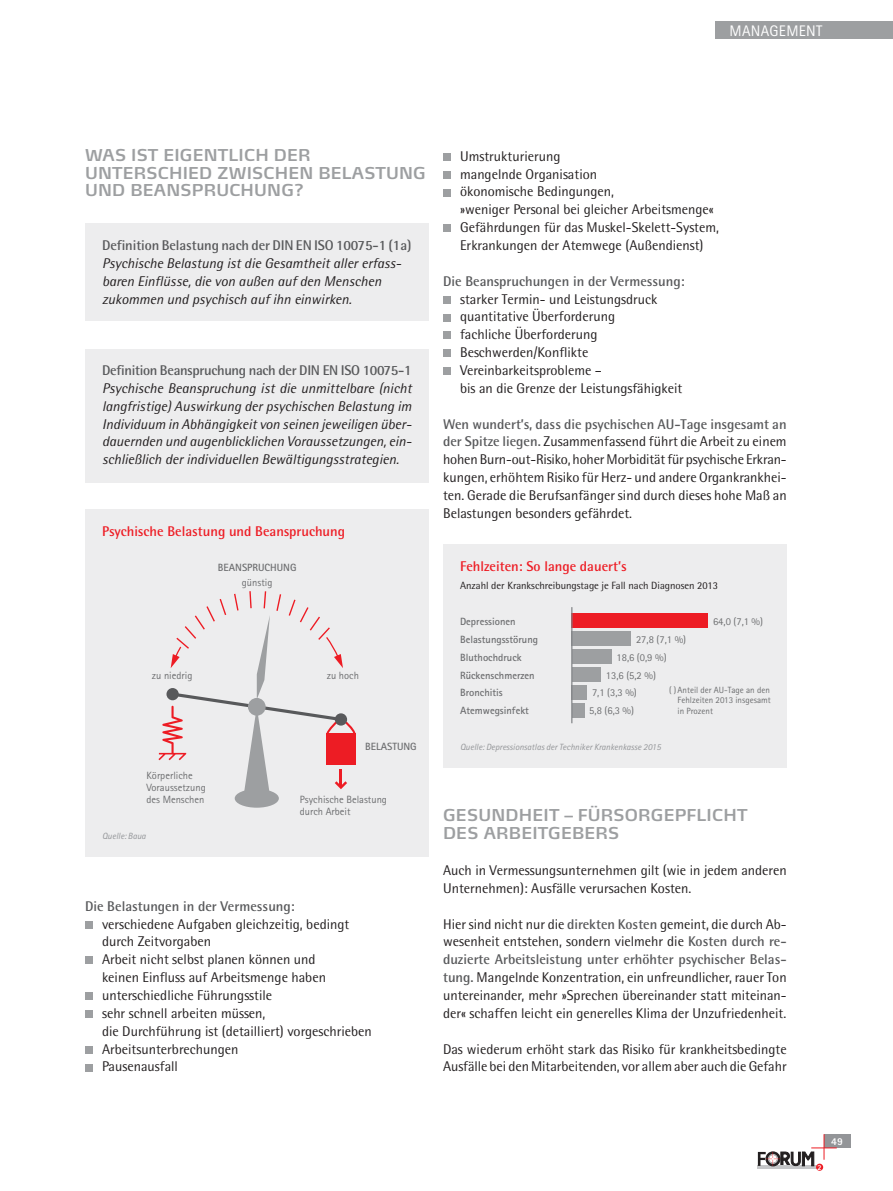
<style>
.page{position:relative;width:893px;height:1191px;background:#fff}
.page>*{position:absolute;margin:0;border:0;box-sizing:border-box;transform-origin:0 0}
.t1{font:600 16.2px/17.9px "Max";letter-spacing:.01em;color:#9d9fa1}
.t2{font:15.3px "Rotis Sans Serif";letter-spacing:.02em;color:#fff}
.t3{font:14.1px/17.9px "Rotis Semi Sans";color:#231f20}
.t4{font:italic 14.1px/17.9px "Rotis Semi Sans";color:#231f20}
.t5{font:700 14.1px "Rotis Semi Sans";letter-spacing:-.005em;color:#58595b}
.t6{font:700 14.1px "Rotis Semi Sans";color:#ed1c24}
.t7{font:10.5px/12px "Rotis Sans Serif";color:#6d6e70}
.t8{font:700 10.5px/17.9px "Rotis Sans Serif";color:#6d6e70}
.t9{font:10.5px "Rotis Semi Sans";color:#231f20}
.t10{font:800 10.5px "Rotis Sans Serif";color:#fff}
.t11{font:italic 9px "Rotis Sans Serif";color:#939598}
.t12{font:9px/10.5px "Rotis Sans Serif";color:#6d6e70;text-align:justify}
.t13{font:800 7.5px "Rotis Sans Serif";color:#fff}
.s1{font-weight:700;color:#58595b}
</style>
<div class="page">
<div style="left:824px;top:1134px;width:26px;height:14px;background:#939598"></div>
<hr style="left:758px;top:1165px;width:60px;height:3px;background:#c5c6c8">
<div style="left:816px;top:1163px;width:7px;height:7px;background:#ed1c24;border-radius:50%"></div>
<svg style="left:758px;top:1134px;width:79px;height:32px"></svg>
<div style="left:715px;top:21px;width:178px;height:18px;background:#9d9fa1"></div>
<div style="left:85px;top:223px;width:344px;height:98px;background:#ededee"></div>
<div style="left:85px;top:349px;width:344px;height:133px;background:#ededee"></div>
<div style="left:85px;top:921px;width:8px;height:7px;background:#9d9fa1"></div>
<div style="left:85px;top:956px;width:8px;height:8px;background:#9d9fa1"></div>
<div style="left:85px;top:992px;width:8px;height:8px;background:#9d9fa1"></div>
<div style="left:85px;top:1010px;width:8px;height:7px;background:#9d9fa1"></div>
<div style="left:85px;top:1045px;width:8px;height:8px;background:#9d9fa1"></div>
<div style="left:85px;top:1063px;width:8px;height:8px;background:#9d9fa1"></div>
<div style="left:85px;top:509px;width:344px;height:348px;background:#ededee"></div>
<div style="left:443px;top:153px;width:8px;height:8px;background:#9d9fa1"></div>
<div style="left:443px;top:171px;width:8px;height:7px;background:#9d9fa1"></div>
<div style="left:443px;top:189px;width:8px;height:7px;background:#9d9fa1"></div>
<div style="left:443px;top:224px;width:8px;height:8px;background:#9d9fa1"></div>
<div style="left:443px;top:296px;width:8px;height:7px;background:#9d9fa1"></div>
<div style="left:443px;top:314px;width:8px;height:7px;background:#9d9fa1"></div>
<div style="left:443px;top:331px;width:8px;height:8px;background:#9d9fa1"></div>
<div style="left:443px;top:349px;width:8px;height:8px;background:#9d9fa1"></div>
<div style="left:443px;top:367px;width:8px;height:8px;background:#9d9fa1"></div>
<div style="left:443px;top:544px;width:344px;height:224px;background:#ededee"></div>
<div style="left:572px;top:613px;width:136px;height:15px;background:#ed1c24"></div>
<div style="left:572px;top:631px;width:59px;height:15px;background:#9d9fa1"></div>
<div style="left:572px;top:649px;width:39px;height:14px;background:#9d9fa1"></div>
<div style="left:572px;top:667px;width:29px;height:14px;background:#9d9fa1"></div>
<div style="left:572px;top:685px;width:15px;height:14px;background:#9d9fa1"></div>
<div style="left:572px;top:703px;width:12px;height:14px;background:#9d9fa1"></div>
<div style="left:235px;top:789px;width:44px;height:18px;background:#9d9fa1;border-radius:50%"></div>
<svg style="left:158px;top:591px;width:197px;height:208px"></svg>
<hr style="left:571px;top:607px;width:1px;height:116px;background:#808285">
<p class="t2" style="left:729px;top:25px;width:94px">MANAGEMENT</p>
<p class="t1" style="left:85px;top:147px;width:342px">WAS IST EIGENTLICH DER<br>UNTERSCHIED ZWISCHEN BELASTUNG<br>UND BEANSPRUCHUNG?</p>
<p class="t5" style="left:102px;top:240px;width:311px">Definition Belastung nach der DIN EN ISO 10075-1 (1a)</p>
<p class="t4" style="left:102px;top:255px;width:299px">Psychische Belastung ist die Gesamtheit aller erfass&shy;baren Einflüsse, die von außen auf den Menschen zukommen und psychisch auf ihn einwirken.</p>
<p class="t5" style="left:102px;top:365px;width:311px">Definition Beanspruchung nach der DIN EN ISO 10075-1</p>
<p class="t4" style="left:102px;top:380px;width:311px">Psychische Beanspruchung ist die unmittelbare (nicht lang fristige) Auswirkung der psychischen Belastung im Indivi duum in Abhängigkeit von seinen jeweiligen über&shy;dauernden und augenblicklichen Voraussetzungen, ein&shy;schließlich der individuel len Bewältigungsstrategien.</p>
<p class="t6" style="left:102px;top:526px;width:245px">Psychische Belastung und Beanspruchung</p>
<p class="t8" style="left:218px;top:560px;width:80px">BEANSPRUCHUNG</p>
<p class="t7" style="left:242px;top:577px;width:32px">günstig</p>
<p class="t7" style="left:152px;top:670px;width:42px">zu niedrig</p>
<p class="t7" style="left:327px;top:670px;width:34px">zu hoch</p>
<p class="t7" style="left:147px;top:770px;width:61px">Körperliche<br>Voraussetzung des Menschen</p>
<p class="t11" style="left:102px;top:833px;width:45px">Quelle: Baua</p>
<p class="t8" style="left:365px;top:738px;width:53px">BELASTUNG</p>
<p class="t7" style="left:300px;top:794px;width:89px">Psychische Belastung durch Arbeit</p>
<p class="t5" style="left:85px;top:901px;width:211px">Die Belastungen in der Vermessung:</p>
<p class="t3" style="left:102px;top:916px;width:271px">verschiedene Aufgaben gleichzeitig, bedingt durch Zeitvorgaben<br>Arbeit nicht selbst planen können und<br>keinen Einfluss auf Arbeitsmenge haben unterschiedliche Führungsstile<br>sehr schnell arbeiten müssen,<br>die Durchführung ist (detailliert) vorgeschrieben Arbeitsunterbrechungen<br>Pausenausfall</p>
<p class="t3" style="left:460px;top:148px;width:260px">Umstrukturierung<br>mangelnde Organisation<br>ökonomische Bedingungen,<br>»weniger Personal bei gleicher Arbeitsmenge« Gefährdungen für das Muskel-Skelett-System, Erkrankungen der Atemwege (Außendienst)</p>
<p class="t5" style="left:443px;top:276px;width:243px">Die Beanspruchungen in der Vermessung:</p>
<p class="t3" style="left:460px;top:291px;width:224px">starker Termin- und Leistungsdruck quantitative Überforderung<br>fachliche Überforderung<br>Beschwerden/Konflikte<br>Vereinbarkeitsprobleme –<br>bis an die Grenze der Leistungsfähigkeit</p>
<p class="t3" style="left:443px;top:416px;width:345px;text-align:justify"><span class="s1">Wen wundert’s, dass die psychischen AU-Tage insgesamt an der Spitze liegen.</span> Zusammenfassend führt die Arbeit zu einem hohen Burn-out-Risiko, hoher Morbidität für psychische Er kran - kungen, erhöhtem Risiko für Herz- und andere Organkrank hei - ten. Gerade die Berufsanfänger sind durch dieses hohe Maß an Belastungen besonders gefährdet.</p>
<p class="t6" style="left:460px;top:561px;width:168px">Fehlzeiten: So lange dauert’s</p>
<p class="t9" style="left:460px;top:582px;width:259px">Anzahl der Krankschreibungstage je Fall nach Diagnosen 2013</p>
<p class="t7" style="left:713px;top:616px;width:52px">64,0 (7,1 %)</p>
<p class="t7" style="left:636px;top:634px;width:52px">27,8 (7,1 %)</p>
<p class="t7" style="left:616px;top:652px;width:52px">18,6 (0,9 %)</p>
<p class="t7" style="left:606px;top:670px;width:52px">13,6 (5,2 %)</p>
<p class="t7" style="left:592px;top:688px;width:46px">7,1 (3,3 %)</p>
<p class="t7" style="left:589px;top:706px;width:46px">5,8 (6,3 %)</p>
<p class="t8" style="left:460px;top:613px;width:79px">Depressionen<br>Belastungsstörung<br>Bluthochdruck<br>Rückenschmerzen<br>Bronchitis<br>Atemwegsinfekt</p>
<p class="t11" style="left:460px;top:743px;width:202px">Quelle: Depressionsatlas der Techniker Krankenkasse 2015</p>
<p class="t12" style="left:677px;top:685px;width:95px;text-indent:-9px">( ) Anteil der AU-Tage an den Fehlzeiten 2013 insgesamt in Prozent</p>
<p class="t1" style="left:443px;top:807px;width:306px">GESUNDHEIT – FÜRSORGEPFLICHT<br>DES ARBEITGEBERS</p>
<p class="t3" style="left:443px;top:862px;width:345px">Auch in Vermessungsunternehmen gilt (wie in jedem anderen<br>Unternehmen): Ausfälle verursachen Kosten.</p>
<p class="t3" style="left:443px;top:916px;width:345px;text-align:justify">Hier sind nicht nur die <span class="s1">direkten Kosten</span> gemeint, die durch Ab&shy;wesenheit entstehen, sondern vielmehr die <span class="s1">Kosten durch re&shy;duzierte Arbeitsleistung unter erhöhter psychischer Belas&shy;tung.</span> Mangelnde Konzentration, ein unfreundlicher, rauer Ton untereinander, mehr »Sprechen übereinander statt miteinan&shy;der« schaffen leicht ein generelles Klima der Unzufriedenheit.</p>
<p class="t3" style="left:443px;top:1041px;width:345px">Das wiederum erhöht stark das Risiko für krankheitsbedingte<br>Ausfälle bei den Mitarbeitenden, vor allem aber auch die Gefahr</p>
<p class="t13" style="left:817px;top:1164px;width:6px">2</p>
<p class="t10" style="left:831px;top:1137px;width:13px">49</p>
</div>
